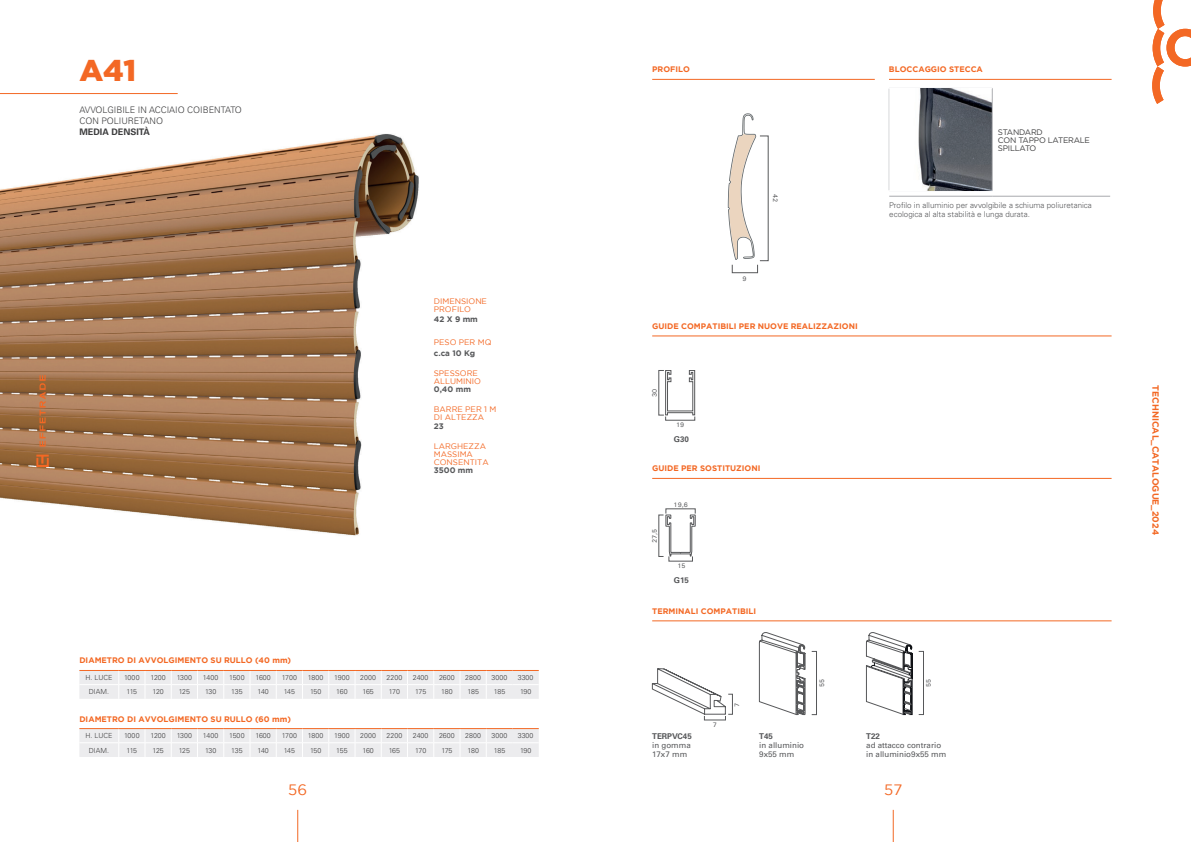
<style>
.page{position:relative;width:1191px;height:842px;background:#fff}
.page>*{position:absolute;margin:0;border:0;box-sizing:border-box;transform-origin:0 0}
.t1{font:900 30px "Gotham";color:#f36824}
.t2{font:15px "Gotham";color:#f36824}
.t3{font:300 9px/10.8px "Univers LT Std";color:#3e3e3f}
.t4{font:700 9px "Gotham";color:#f36824}
.t5{font:700 9px "Univers LT Std";color:#3e3e3f}
.t6{font:700 8px "Gotham";color:#f36824}
.t7{font:300 8px/9px "Univers LT Std";color:#57585a}
.t8{font:8px "Gotham";color:#f36824}
.t9{font:8px "Univers LT Std";color:#57585a}
.t10{font:8px "Gotham";letter-spacing:-.025em;color:#3e3e3f}
.t11{font:700 8px "Gotham";color:#57585a}
.t12{font:700 8px "Univers LT Std";color:#57585a}
.t13{font:300 7px "Univers LT Std";color:#3e3e3f}
.t14{font:500 6.5px "Univers";color:#57585a}
</style>
<div class="page">
<hr style="left:652px;top:620px;width:459px;height:1px;background:#f36824">
<hr style="left:652px;top:478px;width:459px;height:1px;background:#f36824">
<hr style="left:652px;top:335px;width:459px;height:1px;background:#f36824">
<hr style="left:652px;top:79px;width:222px;height:1px;background:#f36824">
<hr style="left:889px;top:79px;width:222px;height:1px;background:#f36824">
<svg style="left:79px;top:728px;width:460px;height:29px;background:#ede8e8"></svg>
<svg style="left:79px;top:670px;width:460px;height:29px;background:#ede8e8"></svg>
<img style="left:0;top:134px;width:419px;height:402px">
<svg style="left:759px;top:632px;width:46px;height:83px"></svg>
<svg style="left:866px;top:632px;width:46px;height:83px"></svg>
<svg style="left:652px;top:668px;width:80px;height:52px"></svg>
<div style="left:658px;top:370px;width:6px;height:45px;border:1px solid #57585a"></div>
<svg style="left:665px;top:370px;width:30px;height:45px"></svg>
<div style="left:658px;top:515px;width:5px;height:42px;border:1px solid #57585a"></div>
<svg style="left:665px;top:509px;width:30px;height:52px"></svg>
<hr style="left:889px;top:88px;width:103px;height:1px;background:#a8a9ad">
<hr style="left:992px;top:89px;width:1px;height:101px;background:#a8a9ad">
<hr style="left:889px;top:190px;width:103px;height:1px;background:#a8a9ad">
<hr style="left:889px;top:196px;width:103px;height:1px;background:#a8a9ad">
<hr style="left:992px;top:196px;width:118px;height:1px;background:#a8a9ad">
<img style="left:918px;top:89px;width:73px;height:101px">
<hr style="left:991px;top:89px;width:1px;height:101px;background:#a8a9ad">
<hr style="left:889px;top:89px;width:1px;height:101px;background:#a8a9ad">
<svg style="left:728px;top:113px;width:40px;height:160px"></svg>
<hr style="left:0;top:93px;width:178px;height:1px;background:#f36824">
<svg style="left:1152px;top:0;width:39px;height:104px"></svg>
<hr style="left:297px;top:810px;width:1px;height:32px;background:#f36824">
<hr style="left:892px;top:810px;width:1px;height:32px;background:#f36824">
<svg style="left:36px;top:455px;width:13px;height:12px"></svg>
<svg style="left:40px;top:375px;width:6px;height:72px"></svg>
<p class="t1" style="left:79px;top:53px;width:58px">A41</p>
<p class="t3" style="left:79px;top:105px;width:164px">AVVOLGIBILE IN ACCIAIO COIBENTATO<br>CON POLIURETANO</p>
<p class="t5" style="left:79px;top:127px;width:72px">MEDIA DENSITÀ</p>
<p class="t8" style="left:434px;top:296px;width:55px">DIMENSIONE</p>
<p class="t8" style="left:434px;top:304px;width:39px">PROFILO</p>
<p class="t11" style="left:434px;top:314px;width:46px">42 X 9 mm</p>
<p class="t8" style="left:434px;top:337px;width:59px">PESO PER MQ</p>
<p class="t11" style="left:434px;top:348px;width:43px">c.ca 10 Kg</p>
<p class="t8" style="left:434px;top:369px;width:46px">SPESSORE</p>
<p class="t8" style="left:434px;top:377px;width:49px">ALLUMINIO</p>
<p class="t11" style="left:434px;top:385px;width:39px">0,40 mm</p>
<p class="t8" style="left:434px;top:405px;width:64px">BARRE PER 1 M</p>
<p class="t8" style="left:434px;top:413px;width:52px">DI ALTEZZA</p>
<p class="t11" style="left:434px;top:421px;width:11px">23</p>
<p class="t8" style="left:434px;top:442px;width:54px">LARGHEZZA</p>
<p class="t8" style="left:434px;top:450px;width:41px">MASSIMA</p>
<p class="t8" style="left:434px;top:458px;width:56px">CONSENTITA</p>
<p class="t11" style="left:434px;top:466px;width:41px">3500 mm</p>
<p class="t6" style="left:79px;top:656px;width:213px">DIAMETRO DI AVVOLGIMENTO SU RULLO (40 mm)</p>
<p class="t13" style="left:86px;top:673px;width:28px">H. LUCE</p>
<p class="t13" style="left:124px;top:673px;width:17px">1000</p>
<p class="t13" style="left:150px;top:673px;width:17px">1200</p>
<p class="t13" style="left:177px;top:673px;width:17px">1300</p>
<p class="t13" style="left:203px;top:673px;width:17px">1400</p>
<p class="t13" style="left:229px;top:673px;width:17px">1500</p>
<p class="t13" style="left:255px;top:673px;width:17px">1600</p>
<p class="t13" style="left:282px;top:673px;width:17px">1700</p>
<p class="t13" style="left:308px;top:673px;width:17px">1800</p>
<p class="t13" style="left:334px;top:673px;width:17px">1900</p>
<p class="t13" style="left:360px;top:673px;width:17px">2000</p>
<p class="t13" style="left:386px;top:673px;width:17px">2200</p>
<p class="t13" style="left:413px;top:673px;width:17px">2400</p>
<p class="t13" style="left:439px;top:673px;width:17px">2600</p>
<p class="t13" style="left:465px;top:673px;width:17px">2800</p>
<p class="t13" style="left:491px;top:673px;width:17px">3000</p>
<p class="t13" style="left:518px;top:673px;width:17px">3300</p>
<p class="t13" style="left:89px;top:688px;width:22px">DIAM.</p>
<p class="t13" style="left:127px;top:688px;width:12px">115</p>
<p class="t13" style="left:152px;top:688px;width:13px">120</p>
<p class="t13" style="left:179px;top:688px;width:13px">125</p>
<p class="t13" style="left:205px;top:688px;width:13px">130</p>
<p class="t13" style="left:231px;top:688px;width:13px">135</p>
<p class="t13" style="left:257px;top:688px;width:13px">140</p>
<p class="t13" style="left:284px;top:688px;width:13px">145</p>
<p class="t13" style="left:310px;top:688px;width:13px">150</p>
<p class="t13" style="left:336px;top:688px;width:13px">160</p>
<p class="t13" style="left:362px;top:688px;width:13px">165</p>
<p class="t13" style="left:389px;top:688px;width:13px">170</p>
<p class="t13" style="left:415px;top:688px;width:13px">175</p>
<p class="t13" style="left:441px;top:688px;width:13px">180</p>
<p class="t13" style="left:467px;top:688px;width:13px">185</p>
<p class="t13" style="left:494px;top:688px;width:13px">185</p>
<p class="t13" style="left:520px;top:688px;width:13px">190</p>
<p class="t6" style="left:79px;top:714px;width:213px">DIAMETRO DI AVVOLGIMENTO SU RULLO (60 mm)</p>
<p class="t13" style="left:86px;top:732px;width:28px">H. LUCE</p>
<p class="t13" style="left:124px;top:732px;width:17px">1000</p>
<p class="t13" style="left:150px;top:732px;width:17px">1200</p>
<p class="t13" style="left:177px;top:732px;width:17px">1300</p>
<p class="t13" style="left:203px;top:732px;width:17px">1400</p>
<p class="t13" style="left:229px;top:732px;width:17px">1500</p>
<p class="t13" style="left:255px;top:732px;width:17px">1600</p>
<p class="t13" style="left:282px;top:732px;width:17px">1700</p>
<p class="t13" style="left:308px;top:732px;width:17px">1800</p>
<p class="t13" style="left:334px;top:732px;width:17px">1900</p>
<p class="t13" style="left:360px;top:732px;width:17px">2000</p>
<p class="t13" style="left:386px;top:732px;width:17px">2200</p>
<p class="t13" style="left:413px;top:732px;width:17px">2400</p>
<p class="t13" style="left:439px;top:732px;width:17px">2600</p>
<p class="t13" style="left:465px;top:732px;width:17px">2800</p>
<p class="t13" style="left:491px;top:732px;width:17px">3000</p>
<p class="t13" style="left:518px;top:732px;width:17px">3300</p>
<p class="t13" style="left:89px;top:746px;width:22px">DIAM.</p>
<p class="t13" style="left:127px;top:746px;width:12px">115</p>
<p class="t13" style="left:152px;top:746px;width:13px">125</p>
<p class="t13" style="left:179px;top:746px;width:13px">125</p>
<p class="t13" style="left:205px;top:746px;width:13px">130</p>
<p class="t13" style="left:231px;top:746px;width:13px">135</p>
<p class="t13" style="left:257px;top:746px;width:13px">140</p>
<p class="t13" style="left:284px;top:746px;width:13px">145</p>
<p class="t13" style="left:310px;top:746px;width:13px">150</p>
<p class="t13" style="left:336px;top:746px;width:13px">155</p>
<p class="t13" style="left:362px;top:746px;width:13px">160</p>
<p class="t13" style="left:389px;top:746px;width:13px">165</p>
<p class="t13" style="left:415px;top:746px;width:13px">170</p>
<p class="t13" style="left:441px;top:746px;width:13px">175</p>
<p class="t13" style="left:467px;top:746px;width:13px">180</p>
<p class="t13" style="left:494px;top:746px;width:13px">185</p>
<p class="t13" style="left:520px;top:746px;width:13px">190</p>
<p class="t6" style="left:652px;top:65px;width:39px">PROFILO</p>
<p class="t6" style="left:889px;top:65px;width:95px">BLOCCAGGIO STECCA</p>
<p class="t10" style="left:998px;top:127px;width:46px">STANDARD</p>
<p class="t10" style="left:998px;top:135px;width:94px">CON TAPPO LATERALE</p>
<p class="t10" style="left:998px;top:143px;width:40px">SPILLATO</p>
<p class="t14" style="left:779px;top:194px;width:10px;rotate:90deg">42</p>
<p class="t14" style="left:742px;top:274px;width:6px">9</p>
<p class="t6" style="left:652px;top:321px;width:207px">GUIDE COMPATIBILI PER NUOVE REALIZZAZIONI</p>
<p class="t14" style="left:650px;top:397px;width:10px;rotate:-90deg">30</p>
<p class="t14" style="left:676px;top:420px;width:10px">19</p>
<p class="t12" style="left:674px;top:435px;width:17px">G30</p>
<p class="t6" style="left:652px;top:464px;width:110px">GUIDE PER SOSTITUZIONI</p>
<p class="t14" style="left:650px;top:543px;width:16px;rotate:-90deg">27,5</p>
<p class="t14" style="left:673px;top:500px;width:16px">19,6</p>
<p class="t14" style="left:677px;top:561px;width:10px">15</p>
<p class="t12" style="left:674px;top:576px;width:17px">G15</p>
<p class="t6" style="left:652px;top:606px;width:105px">TERMINALI COMPATIBILI</p>
<p class="t7" style="left:889px;top:200px;width:204px">Profilo in alluminio per avvolgibile a schiuma poliuretanica ecologica al alta stabilità e lunga durata.</p>
<p class="t12" style="left:652px;top:731px;width:41px">TERPVC45</p>
<p class="t9" style="left:652px;top:740px;width:40px">in gomma</p>
<p class="t9" style="left:652px;top:749px;width:36px">17x7 mm</p>
<p class="t14" style="left:712px;top:720px;width:6px">7</p>
<p class="t14" style="left:733px;top:707px;width:6px;rotate:-90deg">7</p>
<p class="t14" style="left:817px;top:687px;width:10px;rotate:-90deg">55</p>
<p class="t14" style="left:924px;top:687px;width:10px;rotate:-90deg">55</p>
<p class="t12" style="left:759px;top:731px;width:15px">T45</p>
<p class="t9" style="left:759px;top:740px;width:46px">in alluminio</p>
<p class="t9" style="left:759px;top:749px;width:37px">9x55 mm</p>
<p class="t12" style="left:866px;top:731px;width:15px">T22</p>
<p class="t9" style="left:866px;top:740px;width:76px">ad attacco contrario</p>
<p class="t9" style="left:866px;top:749px;width:82px">in alluminio9x55 mm</p>
<h2 class="t2" style="left:288px;top:782px;width:20px">56</h2>
<h2 class="t2" style="left:884px;top:782px;width:20px">57</h2>
<p class="t4" style="left:1160px;top:385px;width:151px;rotate:90deg">TECHNICAL_CATALOGUE_2024</p>
</div>
